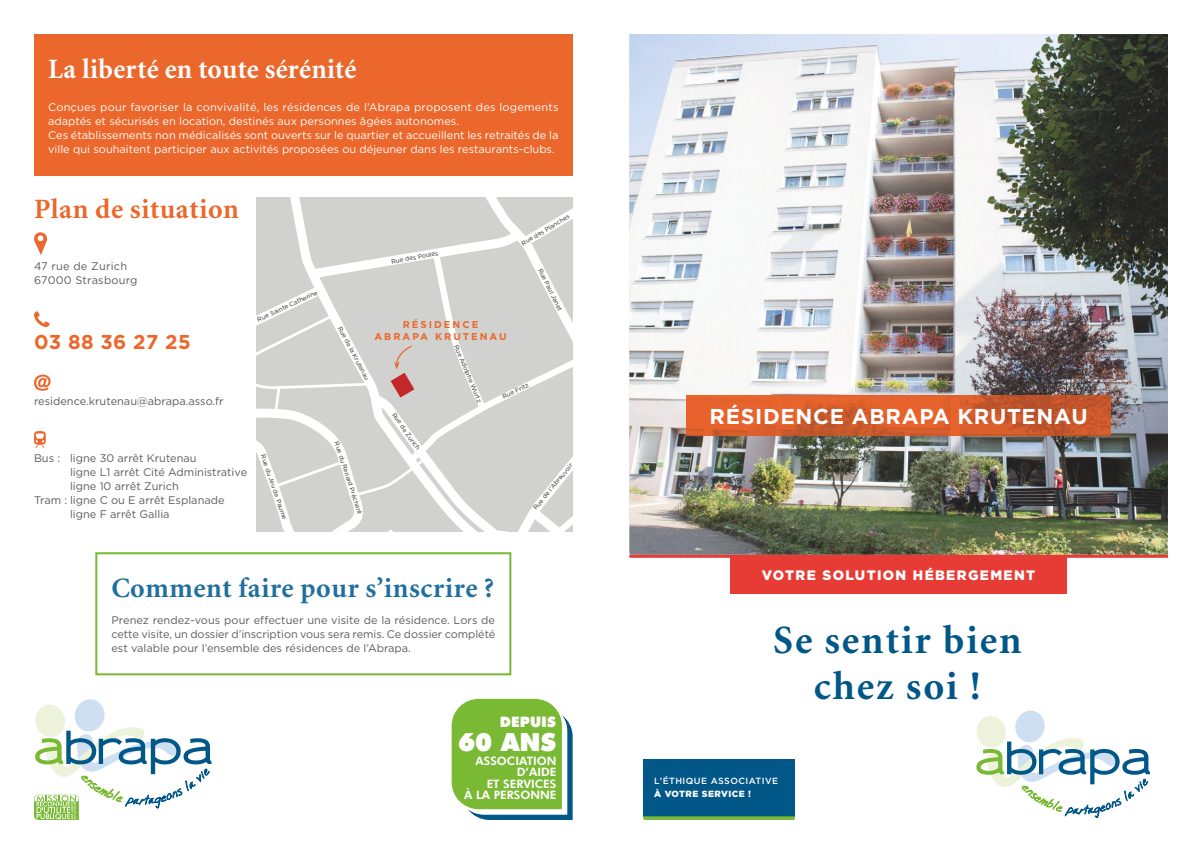
<style>
.page{position:relative;width:1202px;height:854px;background:#fff}
.page>*{position:absolute;margin:0;border:0;box-sizing:border-box;transform-origin:0 0}
.t1{font:40px/46px "Minion Bold Os F";letter-spacing:.05em;color:#005788;text-align:center}
.t2{font:28px "Minion Bold Os F";letter-spacing:.02em;color:#206f9e}
.t3{font:28px "Minion Bold Os F";letter-spacing:.01em;color:#fff}
.t4{font:28px "Minion Bold Os F";letter-spacing:.02em;color:#ec672b}
.t5{font:900 25.1px "Futura BT";color:#fff}
.t6{font:700 21.5px "Gotham";letter-spacing:.03em;color:#fff}
.t7{font:700 20px "Gotham";letter-spacing:.02em;color:#ec672b}
.t8{font:900 14.4px "Futura BT";color:#fff}
.t9{font:900 13.7px "Gotham";letter-spacing:.1em;color:#fff}
.t10{font:800 11.6px/11.4px "Futura BT";color:#fff;text-align:right}
.t11{font:11px/14px "Gotham";color:#5c5c5b;text-align:justify}
.t12{font:11px/14px "Gotham";color:#fff}
.t13{font:11px/14px "Gotham";letter-spacing:.02em;color:#5c5c5b}
.t14{font:700 9.9px/12.3px "Gotham";letter-spacing:.2em;color:#ec672b;text-align:center}
.t15{font:500 8.9px "Gotham";letter-spacing:.05em;color:#fff}
.t16{font:900 8.9px "Gotham";letter-spacing:.05em;color:#fff}
.t17{font:6.3px "Gotham";color:#2b2b2a}
</style>
<div class="page">
<img style="left:629px;top:34px;width:539px;height:520px">
<svg style="left:976px;top:710px;width:174px;height:108px"></svg>
<div style="left:643px;top:758px;width:152px;height:58px;background:#005788"></div>
<hr style="left:643px;top:816px;width:152px;height:3px;background:#79b934">
<hr style="left:629px;top:554px;width:539px;height:3px;background:#e73c35">
<div style="left:730px;top:554px;width:336px;height:39px;background:#e73c35"></div>
<img style="left:687px;top:395px;width:423px;height:40px">
<svg style="left:34px;top:232px;width:13px;height:23px"></svg>
<svg style="left:34px;top:374px;width:17px;height:16px"></svg>
<svg style="left:34px;top:311px;width:16px;height:16px"></svg>
<div style="left:34px;top:34px;width:539px;height:142px;background:#ec672b"></div>
<svg style="left:34px;top:699px;width:178px;height:120px"></svg>
<svg style="left:257px;top:197px;width:316px;height:335px;background:#d7d7d6"></svg>
<svg style="left:34px;top:431px;width:12px;height:16px"></svg>
<svg style="left:452px;top:698px;width:121px;height:121px;background:#84bc55"></svg>
<div style="left:95px;top:552px;width:416px;height:123px;border:2px solid #79b934"></div>
<h2 class="t3" style="left:48px;top:55px;width:310px">La liberté en toute sérénité</h2>
<p class="t12" style="left:48px;top:100px;width:512px">Conçues pour favoriser la convivalité, les résidences de l’Abrapa proposent des logements adaptés et sécurisés en location, destinés aux personnes âgées autonomes.<br>Ces établissements non médicalisés sont ouverts sur le quartier et accueillent les retraités de la ville qui souhaitent participer aux activités proposées ou déjeuner dans les restaurants-clubs.</p>
<h2 class="t4" style="left:34px;top:195px;width:207px">Plan de situation</h2>
<p class="t13" style="left:34px;top:258px;width:105px">47 rue de Zurich<br>67000 Strasbourg</p>
<h3 class="t7" style="left:34px;top:328px;width:158px">03 88 36 27 25</h3>
<p class="t17" style="left:256px;top:316px;width:67px;rotate:-25deg">Rue Sainte Catherine</p>
<p class="t11" style="left:34px;top:394px;width:191px">residence.krutenau@abrapa.asso.fr</p>
<p class="t11" style="left:34px;top:450px;width:164px">Bus : ligne 30 arrêt Krutenau</p>
<p class="t11" style="left:70px;top:464px;width:179px">ligne L1 arrêt Cité Administrative</p>
<p class="t11" style="left:70px;top:478px;width:110px">ligne 10 arrêt Zurich</p>
<p class="t11" style="left:34px;top:492px;width:192px">Tram : ligne C ou E arrêt Esplanade</p>
<p class="t11" style="left:70px;top:506px;width:101px">ligne F arrêt Gallia</p>
<p class="t17" style="left:267px;top:453px;width:70px;rotate:71deg">Rue du Jeu de Paume</p>
<p class="t17" style="left:391px;top:258px;width:49px;rotate:-11deg">Rue des Poules</p>
<p class="t17" style="left:520px;top:240px;width:56px;rotate:-31deg">Rue des Planches</p>
<p class="t17" style="left:544px;top:267px;width:48px;rotate:64deg">Rue Paul Janet</p>
<p class="t14" style="left:374px;top:318px;width:134px">RÉSIDENCE<br>ABRAPA KRUTENAU</p>
<p class="t17" style="left:343px;top:325px;width:61px;rotate:62deg">Rue de la Krutenau</p>
<p class="t17" style="left:460px;top:343px;width:63px;rotate:67deg">Rue Adolp he W urtz</p>
<p class="t17" style="left:501px;top:393px;width:30px;rotate:-26deg">Rue Fritz</p>
<p class="t17" style="left:341px;top:440px;width:78px;rotate:72deg">Rue du Renard Prêchant</p>
<p class="t17" style="left:397px;top:411px;width:45px;rotate:55deg">Rue de Zurich</p>
<p class="t17" style="left:531px;top:506px;width:60px;rotate:-50deg">Rue de l'Abreuvoir</p>
<h2 class="t2" style="left:111px;top:573px;width:384px">Comment faire pour s’inscrire ?</h2>
<p class="t11" style="left:111px;top:612px;width:385px">Prenez rendez-vous pour effectuer une visite de la résidence. Lors de cette visite, un dossier d’inscription vous sera remis. Ce dossier complété est valable pour l’ensemble des résidences de l’Abrapa.</p>
<h3 class="t8" style="left:500px;top:713px;width:58px">DEPUIS</h3>
<p class="t10" style="left:464px;top:754px;width:94px">ASSOCIATION<br>D’AIDE<br>ET SERVICES<br>À LA PERSONNE</p>
<h3 class="t5" style="left:458px;top:726px;width:99px">60 ANS</h3>
<h3 class="t6" style="left:710px;top:402px;width:379px">RÉSIDENCE ABRAPA KRUTENAU</h3>
<p class="t9" style="left:762px;top:565px;width:275px">VOTRE SOLUTION HÉBERGEMENT</p>
<h1 class="t1" style="left:773px;top:618px;width:250px">Se sentir bien chez soi !</h1>
<p class="t15" style="left:654px;top:775px;width:126px">L’ÉTHIQUE ASSOCIATIVE</p>
<p class="t16" style="left:654px;top:787px;width:98px">À VOTRE SERVICE !</p>
</div>
